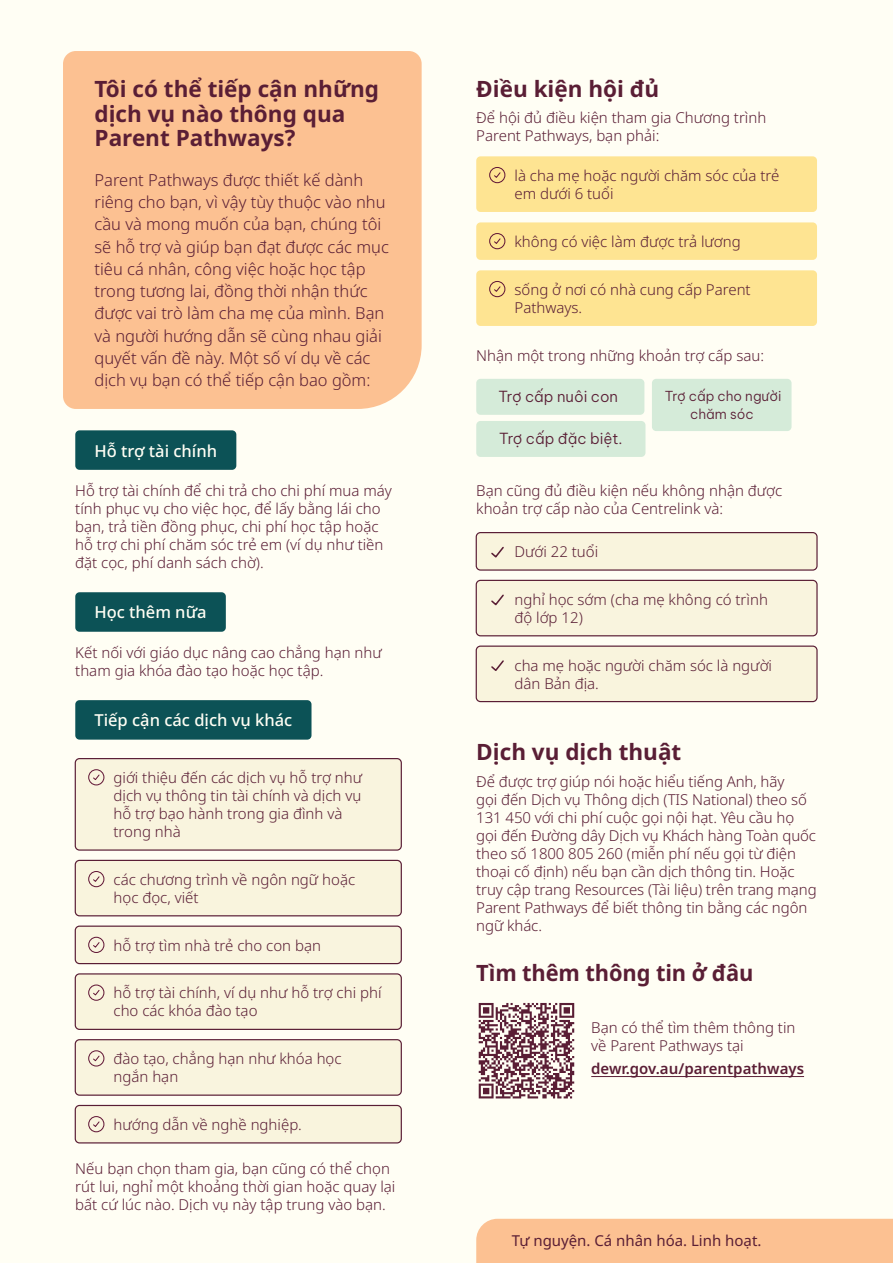
<style>
.page{position:relative;width:893px;height:1263px;background:#fffef4}
.page>*{position:absolute;margin:0;border:0;box-sizing:border-box;transform-origin:0 0}
.H2_-_Small{font:700 22.5px/24.8px "Noto Sans";color:#5a1e35}
.Body_-_Page_1{font:300 16.5px/22.2px "Noto Sans";color:#5a1e35}
.t1{font:500 16.5px "Noto Sans";color:#fffef4}
.Body_-_Page_2{font:300 15px/18px "Noto Sans";color:#5a1e35}
.Body_-_Page_2_-_4mm_before{font:300 15px/18px "Noto Sans";color:#5a1e35}
.Footer_Text{font:15px "Noto Sans";color:#5a1e35}
.t2{font:300 15px "Be Vietnam Pro";color:#5a1e35}
.Body_-_Page_2-2{font:600 15px "Noto Sans";color:#5a1e35}
.t3{font:300 13.5px/18.1px "Be Vietnam Pro";color:#5a1e35;text-align:center}
</style>
<div class="page">
<div style="left:63px;top:51px;width:359px;height:358px;background:#fcc192"></div>
<div style="left:476px;top:1219px;width:417px;height:44px;background:#fcc192"></div>
<div style="left:75px;top:430px;width:161px;height:40px;background:#0c5256;border-radius:4px"></div>
<div style="left:75px;top:592px;width:151px;height:40px;background:#0c5256;border-radius:4px"></div>
<div style="left:75px;top:700px;width:236px;height:40px;background:#0c5256;border-radius:4px"></div>
<div style="left:75px;top:759px;width:326px;height:91px;background:#f9f4de;border-radius:4px"></div>
<div style="left:75px;top:758px;width:327px;height:93px;border:1px solid #5a1e35;border-radius:4px"></div>
<div style="left:75px;top:860px;width:326px;height:56px;background:#f9f4dd;border-radius:4px"></div>
<div style="left:75px;top:860px;width:327px;height:56px;border:1px solid #5a1e35;border-radius:4px"></div>
<div style="left:75px;top:926px;width:326px;height:37px;background:#f9f4de;border-radius:4px"></div>
<div style="left:75px;top:925px;width:327px;height:39px;border:1px solid #5a1e35;border-radius:4px"></div>
<div style="left:75px;top:974px;width:326px;height:55px;background:#f9f4dd;border-radius:4px"></div>
<div style="left:75px;top:973px;width:327px;height:57px;border:1px solid #5a1e35;border-radius:4px"></div>
<div style="left:75px;top:1040px;width:326px;height:55px;background:#f9f4de;border-radius:4px"></div>
<div style="left:75px;top:1039px;width:327px;height:57px;border:1px solid #5a1e35;border-radius:4px"></div>
<div style="left:75px;top:1105px;width:326px;height:38px;background:#f9f4dd;border-radius:4px"></div>
<div style="left:75px;top:1105px;width:327px;height:38px;border:1px solid #5a1e35;border-radius:4px"></div>
<svg style="left:88px;top:769px;width:17px;height:17px"></svg>
<svg style="left:88px;top:871px;width:17px;height:16px"></svg>
<svg style="left:88px;top:936px;width:17px;height:17px"></svg>
<svg style="left:88px;top:984px;width:17px;height:17px"></svg>
<svg style="left:88px;top:1050px;width:17px;height:17px"></svg>
<svg style="left:88px;top:1116px;width:17px;height:16px"></svg>
<div style="left:476px;top:156px;width:341px;height:56px;background:#fee492;border-radius:4px"></div>
<div style="left:476px;top:222px;width:341px;height:38px;background:#fee492;border-radius:4px"></div>
<div style="left:476px;top:270px;width:341px;height:56px;background:#fee492;border-radius:4px"></div>
<div style="left:476px;top:533px;width:341px;height:37px;background:#f9f4dd;border-radius:4px"></div>
<div style="left:476px;top:532px;width:342px;height:39px;border:1px solid #5a1e35;border-radius:4px"></div>
<div style="left:476px;top:580px;width:341px;height:56px;background:#f9f4de;border-radius:4px"></div>
<div style="left:476px;top:580px;width:342px;height:56px;border:1px solid #5a1e35;border-radius:4px"></div>
<div style="left:476px;top:646px;width:341px;height:56px;background:#f9f4dd;border-radius:4px"></div>
<div style="left:476px;top:645px;width:342px;height:57px;border:1px solid #5a1e35;border-radius:4px"></div>
<hr style="left:591px;top:1076px;width:213px;height:1px;background:#5a1e35">
<svg style="left:489px;top:167px;width:17px;height:16px"></svg>
<svg style="left:489px;top:233px;width:17px;height:17px"></svg>
<svg style="left:489px;top:281px;width:17px;height:16px"></svg>
<div style="left:476px;top:379px;width:168px;height:36px;background:#d5ebd9;border-radius:4px"></div>
<div style="left:652px;top:379px;width:139px;height:52px;background:#d5ebd9;border-radius:4px"></div>
<div style="left:476px;top:421px;width:169px;height:36px;background:#d5ebd9;border-radius:4px"></div>
<svg style="left:491px;top:546px;width:13px;height:12px"></svg>
<svg style="left:491px;top:594px;width:13px;height:12px"></svg>
<svg style="left:491px;top:660px;width:13px;height:11px"></svg>
<svg style="left:479px;top:1003px;width:95px;height:95px"></svg>
<h2 class="H2_-_Small" style="left:95px;top:77px;width:286px">Tôi có thể tiếp cận những dịch vụ nào thông qua<br>Parent Pathways?</h2>
<p class="Body_-_Page_1" style="left:95px;top:169px;width:296px">Parent Pathways được thiết kế dành riêng cho bạn, vì vậy tùy thuộc vào nhu cầu và mong muốn của bạn, chúng tôi sẽ hỗ trợ và giúp bạn đạt được các mục tiêu cá nhân, công việc hoặc học tập trong tương lai, đồng thời nhận thức được vai trò làm cha mẹ của mình. Bạn và người hướng dẫn sẽ cùng nhau giải quyết vấn đề này. Một số ví dụ về các dịch vụ bạn có thể tiếp cận bao gồm:</p>
<h3 class="t1" style="left:94px;top:439px;width:124px">Hỗ trợ tài chính</h3>
<p class="Body_-_Page_2" style="left:75px;top:482px;width:318px">Hỗ trợ tài chính để chi trả cho chi phí mua máy tính phục vụ cho việc học, để lấy bằng lái cho bạn, trả tiền đồng phục, chi phí học tập hoặc hỗ trợ chi phí chăm sóc trẻ em (ví dụ như tiền đặt cọc, phí danh sách chờ).</p>
<h3 class="t1" style="left:94px;top:601px;width:114px">Học thêm nữa</h3>
<p class="Body_-_Page_2" style="left:75px;top:644px;width:308px">Kết nối với giáo dục nâng cao chẳng hạn như tham gia khóa đào tạo hoặc học tập.</p>
<h3 class="t1" style="left:94px;top:709px;width:199px">Tiếp cận các dịch vụ khác</h3>
<p class="Body_-_Page_2" style="left:114px;top:769px;width:250px">giới thiệu đến các dịch vụ hỗ trợ như dịch vụ thông tin tài chính và dịch vụ hỗ trợ bạo hành trong gia đình và trong nhà</p>
<p class="Body_-_Page_2" style="left:114px;top:871px;width:243px">các chương trình về ngôn ngữ hoặc học đọc, viết</p>
<p class="Body_-_Page_2" style="left:114px;top:937px;width:209px">hỗ trợ tìm nhà trẻ cho con bạn</p>
<p class="Body_-_Page_2" style="left:114px;top:984px;width:269px">hỗ trợ tài chính, ví dụ như hỗ trợ chi phí cho các khóa đào tạo</p>
<p class="Body_-_Page_2" style="left:114px;top:1050px;width:230px">đào tạo, chẳng hạn như khóa học ngắn hạn</p>
<p class="Body_-_Page_2" style="left:114px;top:1116px;width:190px">hướng dẫn về nghề nghiệp.</p>
<p class="Body_-_Page_2_-_4mm_before" style="left:75px;top:1159px;width:322px">Nếu bạn chọn tham gia, bạn cũng có thể chọn rút lui, nghỉ một khoảng thời gian hoặc quay lại bất cứ lúc nào. Dịch vụ này tập trung vào bạn.</p>
<h2 class="H2_-_Small" style="left:476px;top:77px;width:184px">Điều kiện hội đủ</h2>
<p class="Body_-_Page_2" style="left:476px;top:109px;width:292px">Để hội đủ điều kiện tham gia Chương trình<br>Parent Pathways, bạn phải:</p>
<p class="Body_-_Page_2" style="left:514px;top:167px;width:266px">là cha mẹ hoặc người chăm sóc của trẻ em dưới 6 tuổi</p>
<p class="Body_-_Page_2" style="left:514px;top:233px;width:228px">không có việc làm được trả lương</p>
<p class="Body_-_Page_2" style="left:514px;top:281px;width:238px">sống ở nơi có nhà cung cấp Parent<br>Pathways.</p>
<p class="Body_-_Page_2_-_4mm_before" style="left:476px;top:347px;width:289px">Nhận một trong những khoản trợ cấp sau:</p>
<p class="t2" style="left:498px;top:385px;width:121px">Trợ cấp nuôi con</p>
<p class="t3" style="left:665px;top:386px;width:118px">Trợ cấp cho người chăm sóc</p>
<p class="t2" style="left:499px;top:427px;width:125px">Trợ cấp đặc biệt.</p>
<p class="Body_-_Page_2_-_4mm_before" style="left:476px;top:482px;width:307px">Bạn cũng đủ điều kiện nếu không nhận được khoản trợ cấp nào của Centrelink và:</p>
<p class="Body_-_Page_2" style="left:514px;top:543px;width:85px">Dưới 22 tuổi</p>
<p class="Body_-_Page_2" style="left:514px;top:591px;width:255px">nghỉ học sớm (cha mẹ không có trình độ lớp 12)</p>
<p class="Body_-_Page_2" style="left:514px;top:657px;width:259px">cha mẹ hoặc người chăm sóc là người dân Bản địa.</p>
<h2 class="H2_-_Small" style="left:476px;top:740px;width:207px">Dịch vụ dịch thuật</h2>
<p class="Body_-_Page_2" style="left:476px;top:773px;width:342px">Để được trợ giúp nói hoặc hiểu tiếng Anh, hãy<br>gọi đến Dịch vụ Thông dịch (TIS National) theo số 131 450 với chi phí cuộc gọi nội hạt. Yêu cầu họ gọi đến Đường dây Dịch vụ Khách hàng Toàn quốc theo số 1800 805 260 (miễn phí nếu gọi từ điện thoại cố định) nếu bạn cần dịch thông tin. Hoặc truy cập trang Resources (Tài liệu) trên trang mạng Parent Pathways để biết thông tin bằng các ngôn ngữ khác.</p>
<h2 class="H2_-_Small" style="left:476px;top:961px;width:279px">Tìm thêm thông tin ở đâu</h2>
<p class="Body_-_Page_2" style="left:591px;top:1019px;width:206px">Bạn có thể tìm thêm thông tin về Parent Pathways tại</p>
<p class="Body_-_Page_2-2" style="left:591px;top:1057px;width:214px">dewr.gov.au/parentpathways</p>
<p class="Footer_Text" style="left:512px;top:1230px;width:251px">Tự nguyện. Cá nhân hóa. Linh hoạt.</p>
</div>
